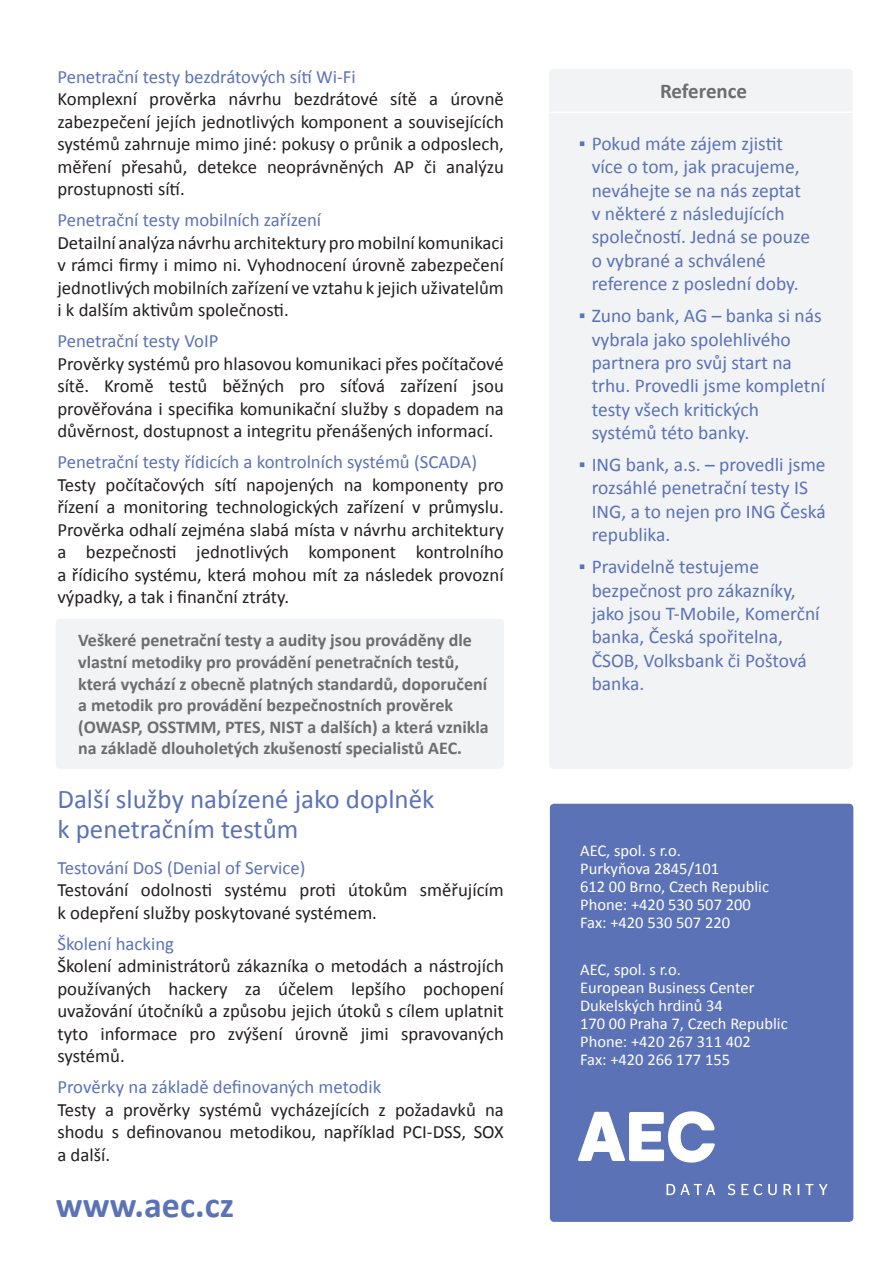
<style>
.page{position:relative;width:893px;height:1263px;background:#fff}
.page>*{position:absolute;margin:0;border:0;box-sizing:border-box;transform-origin:0 0}
.t1{font:700 36px "Calibri";color:#5b72b7}
.t2{font:27px/30px "Calibri";color:#5b72b7}
.t3{font:700 21px "Calibri";letter-spacing:-.005em;color:#6c6d70}
.t4{font:19.5px/23.4px "Calibri";color:#5b72b7}
.t5{font:18.75px/22.5px "Calibri";color:#231f20;text-align:justify}
.t6{font:18.75px "Calibri";color:#5b72b7}
.t7{font:700 18px/21.6px "Calibri";color:#6c6d70}
.t8{font:16.5px/18px "Calibri";color:#fff}
</style>
<div class="page">
<div style="left:56px;top:619px;width:448px;height:150px;background:#f2f3f4;border-radius:4px"></div>
<div style="left:550px;top:804px;width:303px;height:418px;background:#5b72b7;border-radius:4px"></div>
<div style="left:549px;top:69px;width:304px;height:700px;background:#f2f3f4;border-radius:4px"></div>
<hr style="left:550px;top:112px;width:303px;height:1px;background:#fff">
<svg style="left:578px;top:1111px;width:137px;height:51px"></svg>
<svg style="left:666px;top:1184px;width:161px;height:11px"></svg>
<p class="t6" style="left:57px;top:65px;width:300px">Penetrační testy bezdrátových sítí Wi-Fi</p>
<p class="t5" style="left:57px;top:88px;width:448px">Komplexní prověrka návrhu bezdrátové sítě a úrovně zabezpečení jejích jednotlivých komponent a souvisejících systémů zahrnuje mimo jiné: pokusy o průnik a odposlech, měření přesahů, detekce neoprávněných AP či analýzu prostupnosti sítí.</p>
<p class="t6" style="left:57px;top:208px;width:265px">Penetrační testy mobilních zařízení</p>
<p class="t5" style="left:57px;top:231px;width:448px">Detailní analýza návrhu architektury pro mobilní komunikaci v rámci firmy i mimo ni. Vyhodnocení úrovně zabezpečení jednotlivých mobilních zařízení ve vztahu k jejich uživatelům i k dalším aktivům společnosti.</p>
<p class="t6" style="left:57px;top:329px;width:163px">Penetrační testy VoIP</p>
<p class="t5" style="left:57px;top:352px;width:448px">Prověrky systémů pro hlasovou komunikaci přes počítačové sítě. Kromě testů běžných pro síťová zařízení jsou prověřována i specifika komunikační služby s dopadem na důvěrnost, dostupnost a integritu přenášených informací.</p>
<p class="t6" style="left:57px;top:450px;width:421px">Penetrační testy řídicích a kontrolních systémů (SCADA)</p>
<p class="t5" style="left:57px;top:473px;width:448px">Testy počítačových sítí napojených na komponenty pro řízení a monitoring technologických zařízení v průmyslu.<br>Prověrka odhalí zejména slabá místa v návrhu architektury a bezpečnosti jednotlivých komponent kontrolního a řídicího systému, která mohou mít za následek provozní výpadky, a tak i finanční ztráty.</p>
<p class="t7" style="left:78px;top:629px;width:412px">Veškeré penetrační testy a audity jsou prováděny dle vlastní metodiky pro provádění penetračních testů, která vychází z obecně platných standardů, doporučení a metodik pro provádění bezpečnostních prověrek (OWASP, OSSTMM, PTES, NIST a dalších) a která vznikla na základě dlouholetých zkušeností specialistů AEC.</p>
<h2 class="t2" style="left:57px;top:784px;width:379px">Další služby nabízené jako doplněk k penetračním testům</h2>
<p class="t6" style="left:57px;top:855px;width:250px">Testování DoS (Denial of Service)</p>
<p class="t5" style="left:57px;top:879px;width:448px">Testování odolnosti systému proti útokům směřujícím k odepření služby poskytované systémem.</p>
<p class="t6" style="left:57px;top:932px;width:118px">Školení hacking</p>
<p class="t5" style="left:57px;top:955px;width:448px">Školení administrátorů zákazníka o metodách a nástrojích používaných hackery za účelem lepšího pochopení uvažování útočníků a způsobu jejich útoků s cílem uplatnit tyto informace pro zvýšení úrovně jimi spravovaných systémů.</p>
<p class="t6" style="left:57px;top:1075px;width:325px">Prověrky na základě definovaných metodik</p>
<p class="t5" style="left:57px;top:1098px;width:448px">Testy a prověrky systémů vycházejících z požadavků na shodu s definovanou metodikou, například PCI-DSS, SOX a další.</p>
<h1 class="t1" style="left:56px;top:1182px;width:180px">www.aec.cz</h1>
<p class="t3" style="left:660px;top:78px;width:89px">Reference</p>
<p class="t4" style="left:592px;top:132px;width:220px;text-indent:-13px">▪ Pokud máte zájem zjistit více o tom, jak pracujeme, neváhejte se na nás zeptat v některé z následujících společností. Jedná se pouze o vybrané a schválené reference z poslední doby.</p>
<p class="t4" style="left:592px;top:304px;width:235px;text-indent:-13px">▪ Zuno bank, AG – banka si nás vybrala jako spolehlivého partnera pro svůj start na trhu. Provedli jsme kompletní testy všech kritických systémů této banky.</p>
<p class="t4" style="left:592px;top:453px;width:236px;text-indent:-13px">▪ ING bank, a.s. – provedli jsme rozsáhlé penetrační testy IS<br>ING, a to nejen pro ING Česká republika.</p>
<p class="t4" style="left:592px;top:555px;width:230px;text-indent:-13px">▪ Pravidelně testujeme bezpečnost pro zákazníky, jako jsou T-Mobile, Komerční banka, Česká spořitelna,<br>ČSOB, Volksbank či Poštová banka.</p>
<p class="t8" style="left:580px;top:842px;width:190px">AEC, spol. s r.o.<br>Purkyňova 2845/101<br>612 00 Brno, Czech Republic<br>Phone: +420 530 507 200<br>Fax: +420 530 507 220</p>
<p class="t8" style="left:580px;top:961px;width:209px">AEC, spol. s r.o.<br>European Business Center<br>Dukelských hrdinů 34<br>170 00 Praha 7, Czech Republic<br>Phone: +420 267 311 402<br>Fax: +420 266 177 155</p>
</div>
